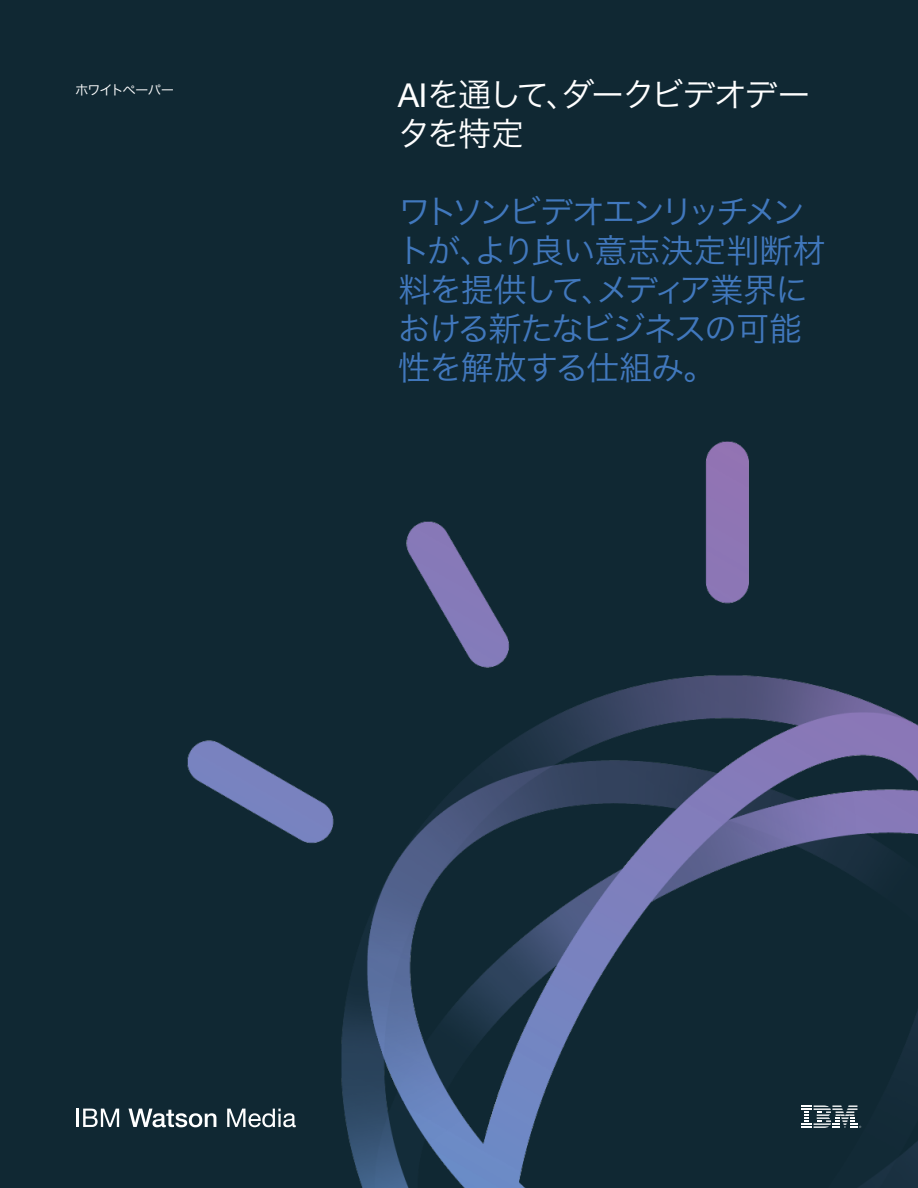
<style>
.page{position:relative;width:918px;height:1188px;background:#102833}
.page>*{position:absolute;margin:0;border:0;box-sizing:border-box;transform-origin:0 0}
.t1{font:33px/39px "Hira Kaku Pro W3";letter-spacing:-.065em;color:#4178bd}
.t2{font:33px/39px "Hira Kaku Pro W3";letter-spacing:-.055em;color:#fff}
.t3{font:13.5px "Hira Kaku Pro W3";letter-spacing:-.09em;color:#fff}
.s1{font-family:"Helv Neue Romanfor IBM"}
</style>
<div class="page">
<img style="left:188px;top:442px;width:730px;height:746px">
<svg style="left:77px;top:1109px;width:42px;height:18px"></svg>
<svg style="left:129px;top:1109px;width:87px;height:18px"></svg>
<svg style="left:227px;top:1109px;width:69px;height:18px"></svg>
<svg style="left:801px;top:1106px;width:60px;height:22px"></svg>
<p class="t3" style="left:75px;top:77px;width:101px">ホワイトペーパー</p>
<p class="t2" style="left:398px;top:72px;width:414px"><span class="s1">AI</span>を通して、ダークビデオデータを特定</p>
<p class="t1" style="left:398px;top:189px;width:429px">ワトソンビデオエンリッチメントが、より良い意志決定判断材料を提供して、メディア業界における新たなビジネスの可能性を解放する仕組み。</p>
</div>
